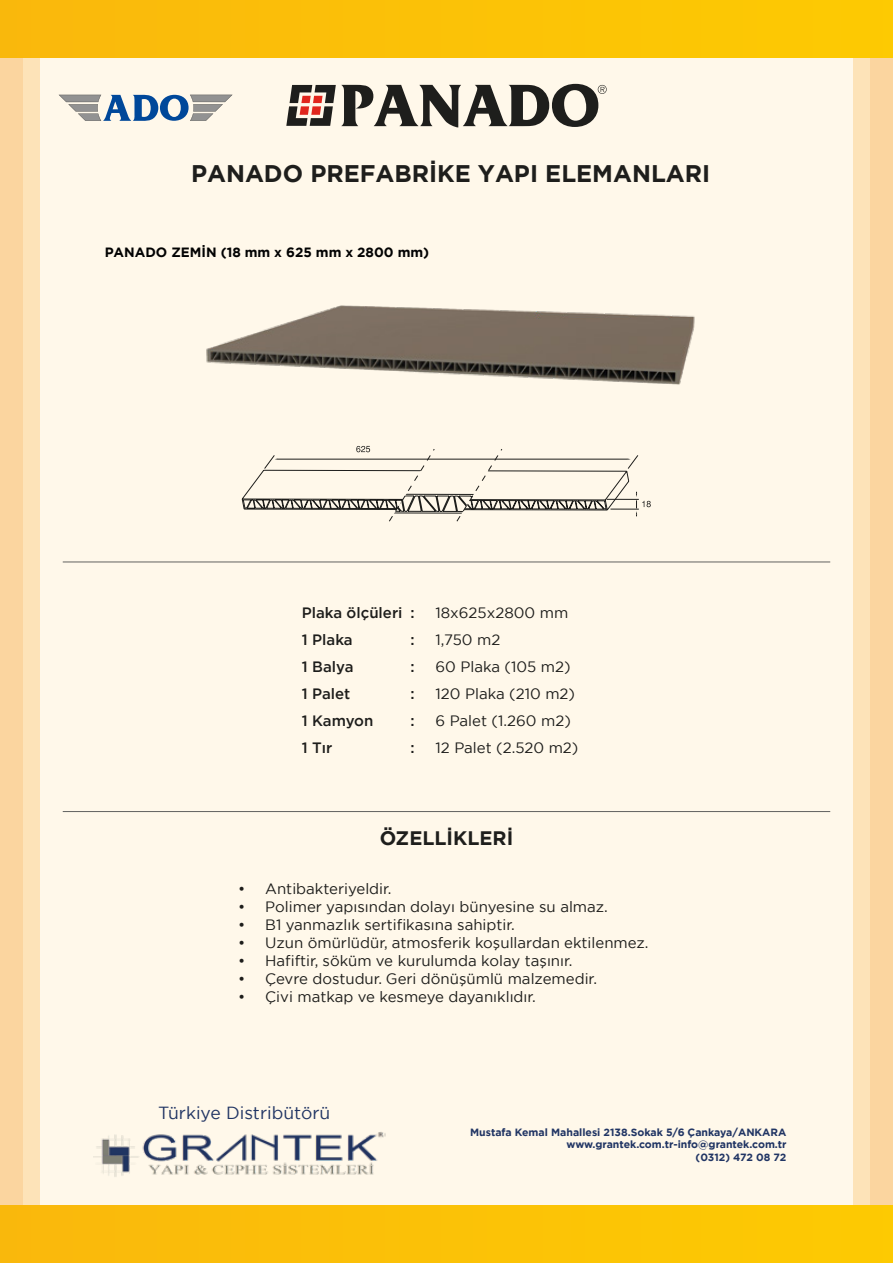
<style>
.page{position:relative;width:893px;height:1263px;background:#fff}
.page>*{position:absolute;margin:0;border:0;box-sizing:border-box;transform-origin:0 0}
.t1{font:700 24px "Gotham";color:#1e1e1c}
.t2{font:700 19.5px "Gotham";color:#1e1e1c}
.t3{font:17.55px "Gotham";color:#213564}
.t4{font:15px/27px "Gotham";color:#1d1d1b}
.t5{font:500 15px/27px "Gotham";color:#1d1d1b}
.t6{font:700 13.5px "Gotham";color:#020202}
.t7{font:700 10.5px/12.6px "Gotham";color:#213564;text-align:right}
</style>
<div class="page">
<div style="left:2px;top:55px;width:889px;height:1151px;background:#fff8ea"></div>
<div style="left:22px;top:42px;width:18px;height:1198px;background:#fde3b8"></div>
<div style="left:0;top:42px;width:22px;height:1198px;background:#fbd59f"></div>
<div style="left:853px;top:9px;width:18px;height:1199px;background:#fde3b8"></div>
<div style="left:871px;top:9px;width:22px;height:1199px;background:#fbd59f"></div>
<div style="left:0;top:1px;width:893px;height:57px;background:#fbc207"></div>
<div style="left:0;top:1205px;width:893px;height:57px;background:#fbc207"></div>
<svg style="left:59px;top:95px;width:173px;height:26px"></svg>
<svg style="left:286px;top:84px;width:321px;height:43px"></svg>
<img style="left:93px;top:1132px;width:292px;height:45px">
<img style="left:206px;top:305px;width:489px;height:80px">
<svg style="left:242px;top:446px;width:409px;height:76px"></svg>
<hr style="left:63px;top:811px;width:767px;height:1px;background:#616160">
<hr style="left:63px;top:562px;width:767px;height:1px;background:#616160">
<h1 class="t1" style="left:191px;top:158px;width:521px">PANADO PREFABRİKE YAPI ELEMANLARI</h1>
<p class="t6" style="left:105px;top:243px;width:326px">PANADO ZEMİN (18 mm x 625 mm x 2800 mm)</p>
<p class="t5" style="left:302px;top:599px;width:102px">Plaka ölçüleri<br>1 Plaka<br>1 Balya<br>1 Palet<br>1 Kamyon<br>1 Tır</p>
<p class="t4" style="left:435px;top:599px;width:144px">18x625x2800 mm<br>1,750 m2<br>60 Plaka (105 m2)<br>120 Plaka (210 m2)<br>6 Palet (1.260 m2)<br>12 Palet (2.520 m2)</p>
<p class="t5" style="left:411px;top:599px;width:6px;text-align:justify">: : : : : :</p>
<h2 class="t2" style="left:380px;top:825px;width:135px">ÖZELLİKLERİ</h2>
<p class="t4" style="left:238px;top:874px;width:155px">• Antibakteriyeldir.</p>
<p class="t4" style="left:238px;top:892px;width:371px">• Polimer yapısından dolayı bünyesine su almaz.</p>
<p class="t4" style="left:238px;top:910px;width:278px">• B1 yanmazlık sertifikasına sahiptir.</p>
<p class="t4" style="left:238px;top:928px;width:412px">• Uzun ömürlüdür, atmosferik koşullardan ektilenmez.</p>
<p class="t4" style="left:238px;top:946px;width:336px">• Hafiftir, söküm ve kurulumda kolay taşınır.</p>
<p class="t4" style="left:238px;top:964px;width:360px">• Çevre dostudur. Geri dönüşümlü malzemedir.</p>
<p class="t4" style="left:238px;top:982px;width:299px">• Çivi matkap ve kesmeye dayanıklıdır.</p>
<p class="t3" style="left:158px;top:1101px;width:173px">Türkiye Distribütörü</p>
<p class="t7" style="left:470px;top:1125px;width:318px">Mustafa Kemal Mahallesi 2138.Sokak 5/6 Çankaya/ANKARA www.grantek.com.tr-info@grantek.com.tr<br>(0312) 472 08 72</p>
</div>
